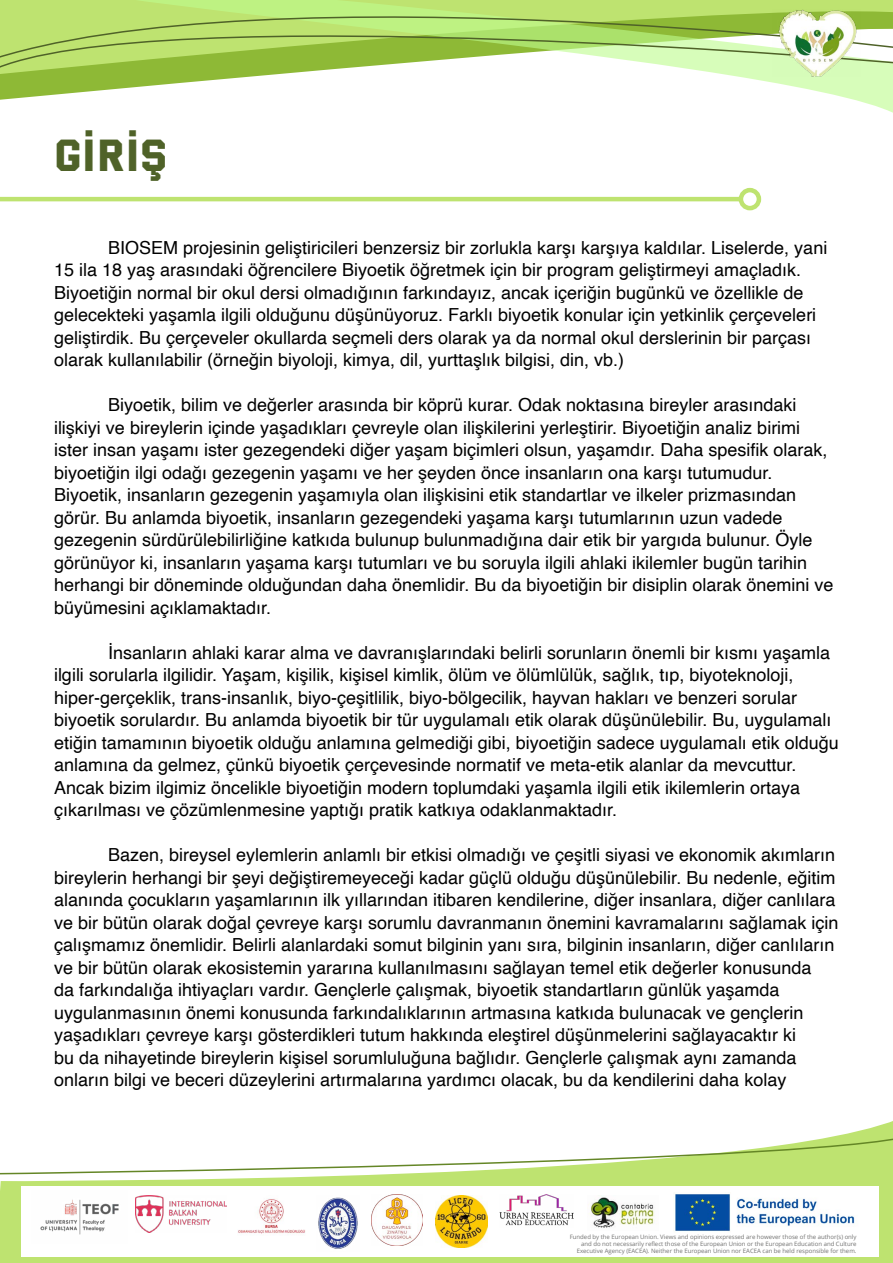
<style>
.page{position:relative;width:893px;height:1263px;background:#fff}
.page>*{position:absolute;margin:0;border:0;box-sizing:border-box;transform-origin:0 0}
.t1{font:45px "Versa Versa";color:#4f6228}
.t2{font:18px/22.5px "Helvetica";color:#000}
.t3{font:6px/7.2px "Open Sans";color:#727271;text-align:right}
</style>
<div class="page">
<svg style="left:70px;top:74px;width:823px;height:39px"></svg>
<svg style="left:0;top:0;width:893px;height:73px;background:#b7db77"></svg>
<img style="left:772px;top:9px;width:88px;height:68px">
<svg style="left:0;top:1121px;width:893px;height:142px;fill:#bee370"></svg>
<div style="left:22px;top:1186px;width:857px;height:71px;background:#fff"></div>
<svg style="left:0;top:1130px;width:893px;height:45px"></svg>
<img style="left:40px;top:1199px;width:79px;height:36px">
<img style="left:135px;top:1196px;width:92px;height:36px">
<img style="left:238px;top:1198px;width:67px;height:36px">
<img style="left:318px;top:1197px;width:40px;height:52px">
<img style="left:371px;top:1195px;width:52px;height:51px">
<img style="left:436px;top:1196px;width:51px;height:51px">
<img style="left:499px;top:1194px;width:75px;height:32px">
<img style="left:588px;top:1195px;width:66px;height:33px">
<img style="left:675px;top:1194px;width:180px;height:38px">
<hr style="left:0;top:197px;width:741px;height:4px;background:#bee370">
<div style="left:739px;top:188px;width:22px;height:22px;border:4px solid #bee370;border-radius:50%"></div>
<h1 class="t1" style="left:54px;top:130px;width:115px">GİRİŞ</h1>
<p class="t2" style="left:54px;top:237px;width:775px;text-indent:54px">BIOSEM projesinin geliştiricileri benzersiz bir zorlukla karşı karşıya kaldılar. Liselerde, yani 15 ila 18 yaş arasındaki öğrencilere Biyoetik öğretmek için bir program geliştirmeyi amaçladık.<br>Biyoetiğin normal bir okul dersi olmadığının farkındayız, ancak içeriğin bugünkü ve özellikle de gelecekteki yaşamla ilgili olduğunu düşünüyoruz. Farklı biyoetik konular için yetkinlik çerçeveleri geliştirdik. Bu çerçeveler okullarda seçmeli ders olarak ya da normal okul derslerinin bir parçası olarak kullanılabilir (örneğin biyoloji, kimya, dil, yurttaşlık bilgisi, din, vb.)</p>
<p class="t2" style="left:54px;top:394px;width:781px;text-indent:54px">Biyoetik, bilim ve değerler arasında bir köprü kurar. Odak noktasına bireyler arasındaki ilişkiyi ve bireylerin içinde yaşadıkları çevreyle olan ilişkilerini yerleştirir. Biyoetiğin analiz birimi ister insan yaşamı ister gezegendeki diğer yaşam biçimleri olsun, yaşamdır. Daha spesifik olarak, biyoetiğin ilgi odağı gezegenin yaşamı ve her şeyden önce insanların ona karşı tutumudur.<br>Biyoetik, insanların gezegenin yaşamıyla olan ilişkisini etik standartlar ve ilkeler prizmasından görür. Bu anlamda biyoetik, insanların gezegendeki yaşama karşı tutumlarının uzun vadede gezegenin sürdürülebilirliğine katkıda bulunup bulunmadığına dair etik bir yargıda bulunur. Öyle görünüyor ki, insanların yaşama karşı tutumları ve bu soruyla ilgili ahlaki ikilemler bugün tarihin herhangi bir döneminde olduğundan daha önemlidir. Bu da biyoetiğin bir disiplin olarak önemini ve büyümesini açıklamaktadır.</p>
<p class="t2" style="left:54px;top:642px;width:786px;text-indent:54px">İ nsanların ahlaki karar alma ve davranışlarındaki belirli sorunların önemli bir kısmı yaşamla ilgili sorularla ilgilidir. Yaşam, kişilik, kişisel kimlik, ölüm ve ölümlülük, sağlık, tıp, biyoteknoloji, hiper-gerçeklik, trans-insanlık, biyo-çeşitlilik, biyo-bölgecilik, hayvan hakları ve benzeri sorular biyoetik sorulardır. Bu anlamda biyoetik bir tür uygulamalı etik olarak düşünülebilir. Bu, uygulamalı etiğin tamamının biyoetik olduğu anlamına gelmediği gibi, biyoetiğin sadece uygulamalı etik olduğu anlamına da gelmez, çünkü biyoetik çerçevesinde normatif ve meta-etik alanlar da mevcuttur.<br>Ancak bizim ilgimiz öncelikle biyoetiğin modern toplumdaki yaşamla ilgili etik ikilemlerin ortaya çıkarılması ve çözümlenmesine yaptığı pratik katkıya odaklanmaktadır.</p>
<p class="t2" style="left:54px;top:844px;width:786px;text-indent:54px">Bazen, bireysel eylemlerin anlamlı bir etkisi olmadığı ve çeşitli siyasi ve ekonomik akımların bireylerin herhangi bir şeyi değiştiremeyeceği kadar güçlü olduğu düşünülebilir. Bu nedenle, eğitim alanında çocukların yaşamlarının ilk yıllarından itibaren kendilerine, diğer insanlara, diğer canlılara ve bir bütün olarak doğal çevreye karşı sorumlu davranmanın önemini kavramalarını sağlamak için çalışmamız önemlidir. Belirli alanlardaki somut bilginin yanı sıra, bilginin insanların, diğer canlıların ve bir bütün olarak ekosistemin yararına kullanılmasını sağlayan temel etik değerler konusunda<br>da farkındalığa ihtiyaçları vardır. Gençlerle çalışmak, biyoetik standartların günlük yaşamda uygulanmasının önemi konusunda farkındalıklarının artmasına katkıda bulunacak ve gençlerin yaşadıkları çevreye karşı gösterdikleri tutum hakkında eleştirel düşünmelerini sağlayacaktır ki<br>bu da nihayetinde bireylerin kişisel sorumluluğuna bağlıdır. Gençlerle çalışmak aynı zamanda onların bilgi ve beceri düzeylerini artırmalarına yardımcı olacak, bu da kendilerini daha kolay</p>
<p class="t3" style="left:570px;top:1233px;width:288px">Funded by the European Union. Views and opinions expressed are however those of the author(s) only and do not necessarily reflect those of the European Union or the European Education and Culture<br>Executive Agency (EACEA). Neither the European Union nor EACEA can be held responsible for them.</p>
</div>
